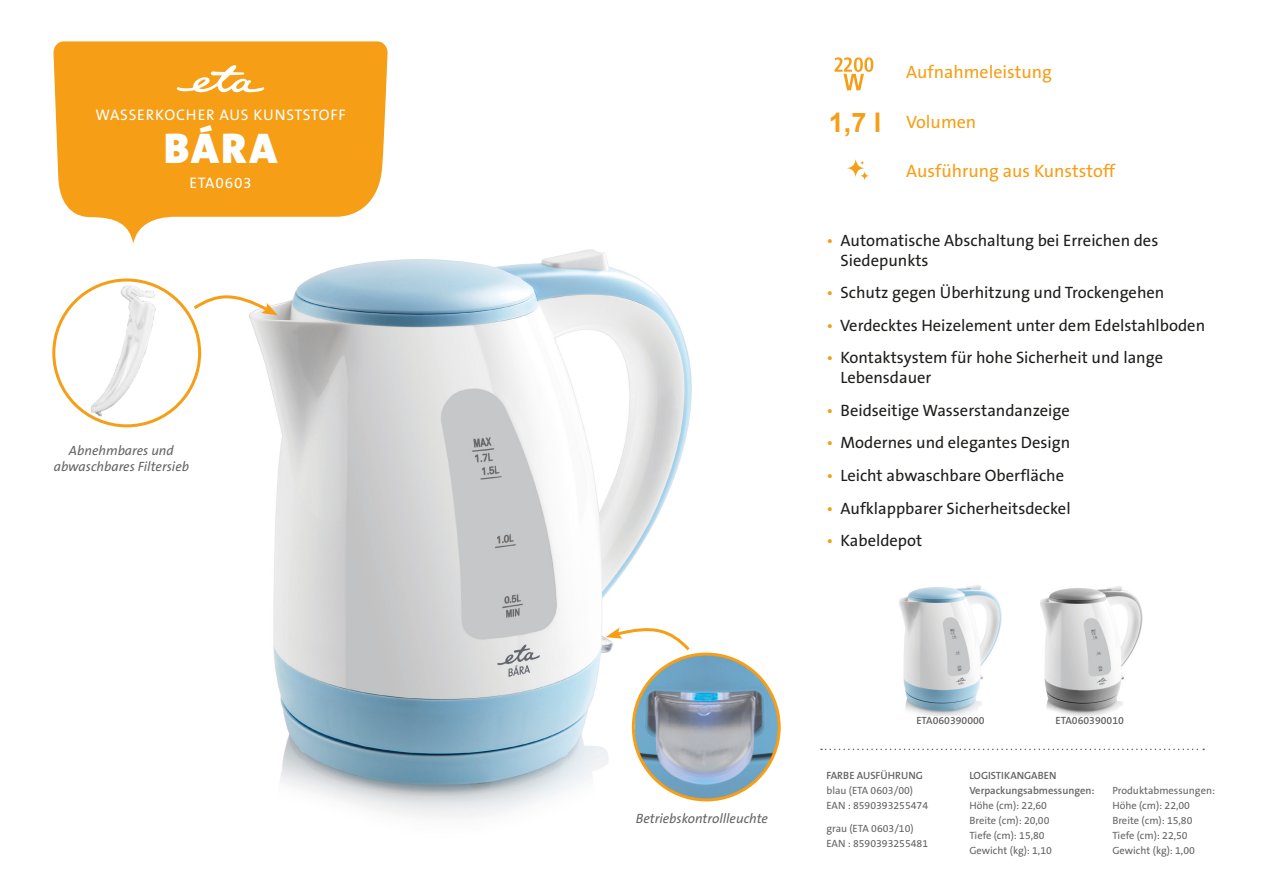
<style>
.page{position:relative;width:1263px;height:893px;background:#fff}
.page>*{position:absolute;margin:0;border:0;box-sizing:border-box;transform-origin:0 0}
.t1{font:900 43.2px "The Sans CE B9";color:#fff}
.t2{font:700 27px "Arial";color:#f59e16}
.t3{font:18px "The Sans CE B5 Plain";color:#f59e16}
.t4{font:16.5px/19.8px "The Sans CE B5 Plain";color:#1d1d1b}
.t5{font:15.45px "The Sans CE B5 Plain";letter-spacing:.05em;color:#fff}
.t6{font:italic 13.5px/16.5px "The Sans CE B5";color:#646463;text-align:center}
.t7{font:10.5px "The Sans CE B5 Plain";color:#646463}
.t8{font:600 10.5px "The Sans CE B6";color:#646463}
.s1{color:#f59e16}
</style>
<div class="page">
<img style="left:249px;top:249px;width:455px;height:568px">
<svg style="left:53px;top:41px;width:335px;height:203px;fill:#f59e16"></svg>
<svg style="left:821px;top:749px;width:383px;height:1px"></svg>
<svg style="left:177px;top:65px;width:87px;height:27px"></svg>
<svg style="left:193px;top:292px;width:85px;height:23px"></svg>
<svg style="left:834px;top:57px;width:39px;height:33px"></svg>
<svg style="left:847px;top:159px;width:22px;height:21px"></svg>
<img style="left:60px;top:280px;width:133px;height:146px">
<div style="left:52px;top:279px;width:149px;height:148px;border:3px solid #f59e16;border-radius:50%"></div>
<img style="left:633px;top:654px;width:146px;height:146px;border-radius:73px">
<div style="left:632px;top:653px;width:149px;height:148px;border:3px solid #f59e16;border-radius:50%"></div>
<img style="left:1040px;top:586px;width:103px;height:130px">
<img style="left:899px;top:585px;width:103px;height:131px">
<svg style="left:606px;top:624px;width:87px;height:30px"></svg>
<p class="t5" style="left:95px;top:106px;width:252px">WASSERKOCHER AUS KUNSTSTOFF</p>
<p class="t1" style="left:164px;top:122px;width:115px">BÁRA</p>
<p class="t5" style="left:189px;top:174px;width:64px">ETA0603</p>
<p class="t6" style="left:54px;top:443px;width:137px">Abnehmbares und abwaschbares Filtersieb</p>
<p class="t2" style="left:829px;top:103px;width:54px">1,7 l</p>
<p class="t3" style="left:906px;top:62px;width:147px">Aufnahmeleistung</p>
<p class="t3" style="left:906px;top:112px;width:72px">Volumen</p>
<p class="t3" style="left:906px;top:161px;width:211px">Ausführung aus Kunststoff</p>
<p class="t4" style="left:840px;top:231px;width:319px;text-indent:-14px"><span class="s1">•</span> Automatische Abschaltung bei Erreichen des<br>Siedepunkts</p>
<p class="t4" style="left:826px;top:284px;width:339px"><span class="s1">•</span> Schutz gegen Überhitzung und Trockengehen</p>
<p class="t4" style="left:826px;top:316px;width:380px"><span class="s1">•</span> Verdecktes Heizelement unter dem Edelstahlboden</p>
<p class="t4" style="left:840px;top:349px;width:324px;text-indent:-14px"><span class="s1">•</span> Kontaktsystem für hohe Sicherheit und lange<br>Lebensdauer</p>
<p class="t4" style="left:826px;top:401px;width:245px"><span class="s1">•</span> Beidseitige Wasserstandanzeige</p>
<p class="t4" style="left:826px;top:434px;width:245px"><span class="s1">•</span> Modernes und elegantes Design</p>
<p class="t4" style="left:826px;top:466px;width:239px"><span class="s1">•</span> Leicht abwaschbare Oberfläche</p>
<p class="t4" style="left:826px;top:499px;width:246px"><span class="s1">•</span> Aufklappbarer Sicherheitsdeckel</p>
<p class="t4" style="left:826px;top:531px;width:97px"><span class="s1">•</span> Kabeldepot</p>
<p class="t6" style="left:636px;top:811px;width:134px">Betriebskontrollleuchte</p>
<p class="t8" style="left:916px;top:715px;width:70px">ETA060390000</p>
<p class="t8" style="left:1055px;top:715px;width:70px">ETA060390010</p>
<p class="t8" style="left:826px;top:770px;width:98px">FARBE AUSFÜHRUNG</p>
<p class="t7" style="left:826px;top:785px;width:88px">blau (ETA 0603/00)</p>
<p class="t7" style="left:826px;top:800px;width:103px">EAN : 8590393255474</p>
<p class="t7" style="left:826px;top:823px;width:89px">grau (ETA 0603/10)</p>
<p class="t7" style="left:826px;top:838px;width:103px">EAN : 8590393255481</p>
<p class="t8" style="left:969px;top:770px;width:89px">LOGISTIKANGABEN</p>
<p class="t8" style="left:969px;top:785px;width:127px">Verpackungsabmessungen:</p>
<p class="t7" style="left:969px;top:800px;width:79px">Höhe (cm): 22,60</p>
<p class="t7" style="left:969px;top:815px;width:82px">Breite (cm): 20,00</p>
<p class="t7" style="left:969px;top:830px;width:77px">Tiefe (cm): 15,80</p>
<p class="t7" style="left:969px;top:845px;width:84px">Gewicht (kg): 1,10</p>
<p class="t7" style="left:1112px;top:785px;width:104px">Produktabmessungen:</p>
<p class="t7" style="left:1112px;top:800px;width:79px">Höhe (cm): 22,00</p>
<p class="t7" style="left:1112px;top:815px;width:82px">Breite (cm): 15,80</p>
<p class="t7" style="left:1112px;top:830px;width:77px">Tiefe (cm): 22,50</p>
<p class="t7" style="left:1112px;top:845px;width:84px">Gewicht (kg): 1,00</p>
</div>
